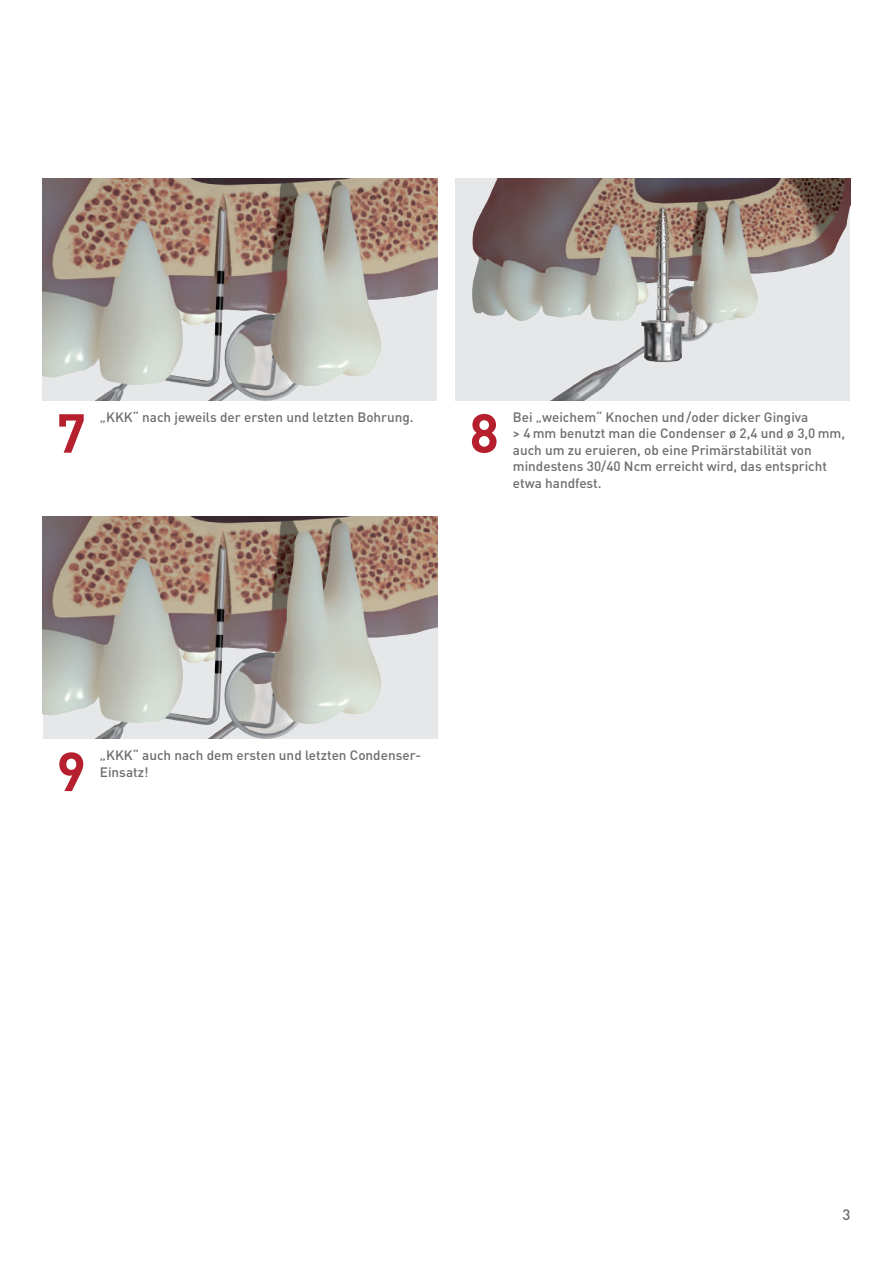
<style>
.page{position:relative;width:893px;height:1263px;background:#fff}
.page>*{position:absolute;margin:0;border:0;box-sizing:border-box;transform-origin:0 0}
.t1{font:700 54px "DIN Pro";color:#b61f2d}
.t2{font:500 15px "DIN Pro";color:#6c6d70}
.t3{font:500 13.5px/16.5px "DIN Pro";color:#6c6d70}
</style>
<div class="page">
<img style="left:43px;top:179px;width:394px;height:222px">
<img style="left:43px;top:517px;width:394px;height:222px">
<img style="left:455px;top:179px;width:395px;height:222px">
<p class="t3" style="left:100px;top:408px;width:315px">„KKK“ nach jeweils der ersten und letzten Bohrung.</p>
<p class="t3" style="left:513px;top:408px;width:334px">Bei „weichem“ Knochen und/oder dicker Gingiva<br>&gt; 4 mm benutzt man die Condenser ø 2,4 und ø 3,0 mm, auch um zu eruieren, ob eine Primärstabilität von mindestens 30/40 Ncm erreicht wird, das entspricht etwa handfest.</p>
<h1 class="t1" style="left:57px;top:396px;width:31px">7</h1>
<h1 class="t1" style="left:469px;top:396px;width:31px">8</h1>
<h1 class="t1" style="left:57px;top:735px;width:31px">9</h1>
<p class="t3" style="left:100px;top:746px;width:323px">„KKK“ auch nach dem ersten und letzten Condenser-<br>Einsatz!</p>
<p class="t2" style="left:842px;top:1205px;width:9px">3</p>
</div>
